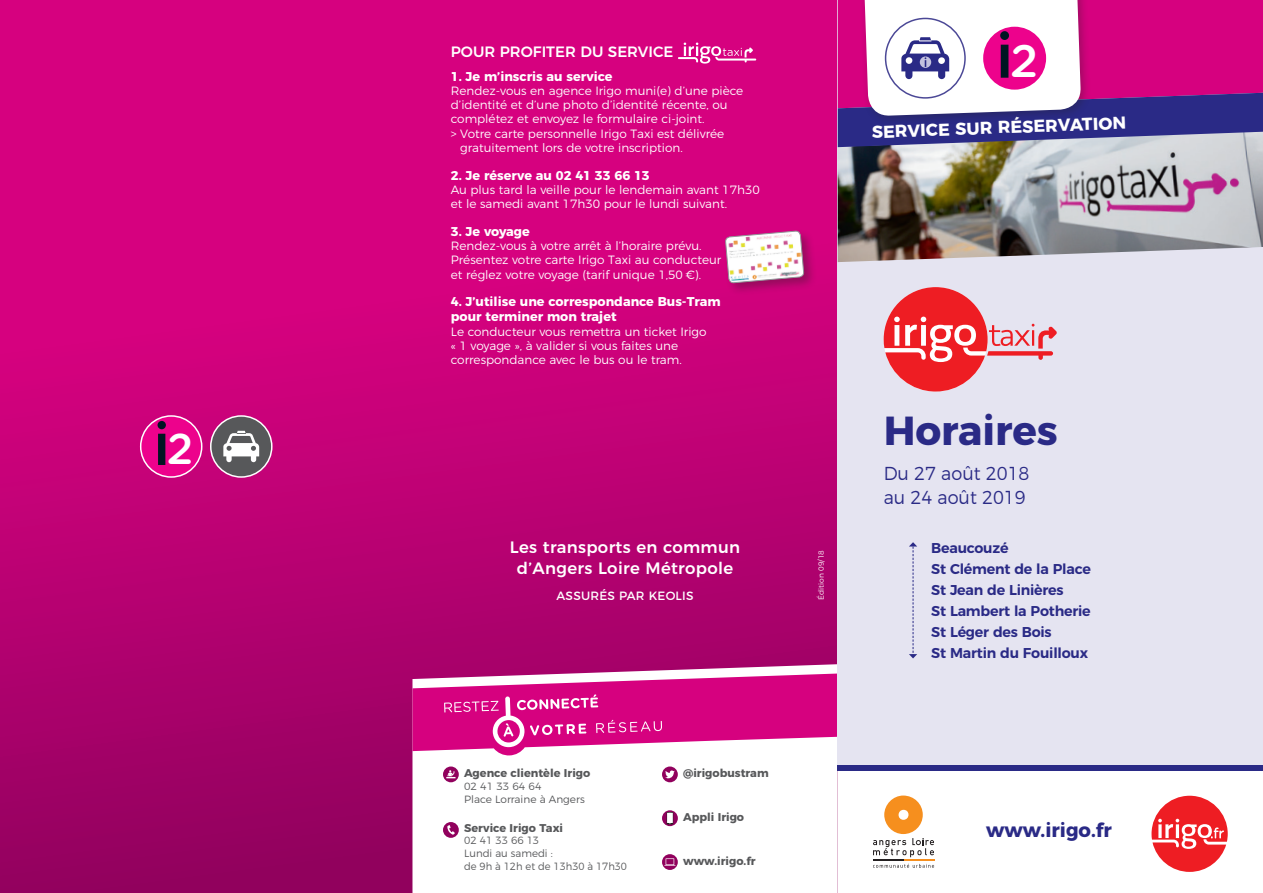
<style>
.page{position:relative;width:1263px;height:893px;background:#fff}
.page>*{position:absolute;margin:0;border:0;box-sizing:border-box;transform-origin:0 0}
.t1{font:500 45.45px "Gotham Rounded";color:#fff}
.t2{font:500 43.05px "Gotham Rounded";color:#fff}
.t3{font:700 40.5px "Montserrat";color:#2a2a86}
.t4{font:700 19.5px "Montserrat";color:#2a2a86}
.t5{font:300 18.75px/24px "Montserrat";color:#2a2a86;scale:.94 1}
.t6{font:700 17.25px "Montserrat";color:#fff}
.t7{font:500 16.5px/21px "Montserrat";letter-spacing:.02em;color:#fff;text-align:center}
.t8{font:500 15px "Montserrat";color:#fff}
.t9{font:600 14.25px/21px "Montserrat";letter-spacing:-.015em;color:#2a2a86}
.t10{font:700 12.75px/15px "Montserrat";color:#fff}
.t11{font:300 12px/14.2px "Montserrat";color:#fff}
.t12{font:12px "Montserrat";letter-spacing:.02em;color:#fff}
.t13{font:700 11.25px "Montserrat";color:#57585a}
.t14{font:300 10.5px/12.8px "Montserrat";color:#57585a}
.t15{font:300 7.5px "Montserrat";color:#fff}
</style>
<div class="page">
<div style="left:0;top:0;width:838px;height:893px;background:linear-gradient(to bottom,#e50186,#980162)"></div>
<svg style="left:412px;top:664px;width:426px;height:229px"></svg>
<svg style="left:412px;top:673px;width:426px;height:83px"></svg>
<div style="left:838px;top:0;width:425px;height:770px;background:#e5e4f1"></div>
<img style="left:838px;top:147px;width:425px;height:115px">
<svg style="left:443px;top:822px;width:16px;height:16px"></svg>
<svg style="left:447px;top:825px;width:8px;height:10px"></svg>
<svg style="left:662px;top:766px;width:16px;height:16px"></svg>
<svg style="left:665px;top:770px;width:10px;height:8px"></svg>
<svg style="left:443px;top:766px;width:16px;height:16px"></svg>
<svg style="left:662px;top:854px;width:16px;height:16px"></svg>
<svg style="left:664px;top:858px;width:11px;height:8px"></svg>
<svg style="left:662px;top:810px;width:16px;height:16px"></svg>
<div style="left:667px;top:813px;width:6px;height:10px;background:#fff"></div>
<svg style="left:678px;top:43px;width:78px;height:21px;background:#e043a0"></svg>
<div style="left:723px;top:228px;width:94px;height:68px;background:#231f20;opacity:.35"></div>
<svg style="left:725px;top:231px;width:79px;height:52px"></svg>
<hr style="left:873px;top:859px;width:61px;height:1px;background:#f68f1e">
<hr style="left:873px;top:859px;width:30px;height:1px;background:#231f20">
<svg style="left:873px;top:795px;width:61px;height:62px"></svg>
<svg style="left:873px;top:864px;width:61px;height:4px"></svg>
<svg style="left:884px;top:287px;width:173px;height:105px"></svg>
<svg style="left:909px;top:542px;width:8px;height:116px"></svg>
<svg style="left:1151px;top:796px;width:77px;height:76px"></svg>
<div style="left:838px;top:765px;width:425px;height:5px;background:#2a2a86"></div>
<svg style="left:838px;top:0;width:425px;height:147px;background:#b565ac"></svg>
<div style="left:211px;top:416px;width:61px;height:61px;background:#57585a;border-radius:50%"></div>
<div style="left:210px;top:415px;width:63px;height:63px;border:2px solid #fff;border-radius:50%"></div>
<svg style="left:223px;top:430px;width:36px;height:32px"></svg>
<div style="left:141px;top:416px;width:61px;height:61px;background:#ed028c;border-radius:50%"></div>
<div style="left:140px;top:415px;width:62px;height:63px;border:2px solid #fff;border-radius:50%"></div>
<svg style="left:158px;top:421px;width:8px;height:44px"></svg>
<h2 class="t2" style="left:167px;top:418px;width:28px">2</h2>
<p class="t8" style="left:451px;top:40px;width:224px">Pour profiter du service</p>
<p class="t10" style="left:451px;top:68px;width:163px">1. Je m’inscris au service</p>
<p class="t11" style="left:451px;top:83px;width:294px">Rendez-vous en agence Irigo muni(e) d’une pièce</p>
<p class="t11" style="left:451px;top:97px;width:278px">d’identité et d’une photo d’identité récente, ou</p>
<p class="t11" style="left:451px;top:111px;width:255px">complétez et envoyez le formulaire ci-joint.</p>
<p class="t11" style="left:451px;top:125px;width:275px">&gt; Votre carte personnelle Irigo Taxi est délivrée</p>
<p class="t11" style="left:460px;top:140px;width:224px">gratuitement lors de votre inscription.</p>
<p class="t10" style="left:451px;top:167px;width:200px">2. Je réserve au 02 41 33 66 13</p>
<p class="t11" style="left:451px;top:182px;width:310px">Au plus tard la veille pour le lendemain avant 17h30 et le samedi avant 17h30 pour le lundi suivant.</p>
<p class="t10" style="left:451px;top:223px;width:81px">3. Je voyage</p>
<p class="t11" style="left:451px;top:238px;width:272px">Rendez-vous à votre arrêt à l’horaire prévu.<br>Présentez votre carte Irigo Taxi au conducteur et réglez votre voyage (tarif unique 1,50 €).</p>
<p class="t10" style="left:451px;top:293px;width:271px">4. J’utilise une correspondance Bus-Tram pour terminer mon trajet</p>
<p class="t11" style="left:451px;top:323px;width:257px">Le conducteur vous remettra un ticket Irigo « 1 voyage », à valider si vous faites une correspondance avec le bus ou le tram.</p>
<h3 class="t7" style="left:510px;top:536px;width:232px">Les transports en commun d’Angers Loire Métropole</h3>
<p class="t12" style="left:557px;top:586px;width:138px">ASSURÉS PAR KEOLIS</p>
<p class="t13" style="left:464px;top:764px;width:128px">Agence clientèle Irigo</p>
<p class="t13" style="left:683px;top:764px;width:87px">@irigobustram</p>
<p class="t14" style="left:464px;top:779px;width:122px">02 41 33 64 64<br>Place Lorraine à Angers</p>
<p class="t13" style="left:464px;top:818px;width:100px">Service Irigo Taxi</p>
<p class="t14" style="left:464px;top:833px;width:164px">02 41 33 66 13<br>Lundi au samedi :<br>de 9h à 12h et de 13h30 à 17h30</p>
<p class="t13" style="left:683px;top:808px;width:63px">Appli Irigo</p>
<p class="t13" style="left:683px;top:852px;width:74px">www.irigo.fr</p>
<h1 class="t1" style="left:1010px;top:28px;width:29px">2</h1>
<h3 class="t6" style="left:871px;top:118px;width:176px;rotate:-2deg">service SUR RÉSERV</h3>
<h3 class="t6" style="left:1069px;top:110px;width:58px;rotate:-2deg">ATION</h3>
<p class="t15" style="left:815px;top:600px;width:51px;rotate:-90deg">Édition 09/18</p>
<h3 class="t3" style="left:884px;top:398px;width:176px">Horaires</h3>
<h3 class="t5" style="left:884px;top:460px;width:157px">Du 27 août 2018 au 24 août 2019</h3>
<p class="t9" style="left:931px;top:537px;width:161px">Beaucouzé<br>St Clément de la Place<br>St Jean de Linières<br>St Lambert la Potherie<br>St Léger des Bois<br>St Martin du Fouilloux</p>
<h3 class="t4" style="left:986px;top:814px;width:127px">www.irigo.fr</h3>
</div>
